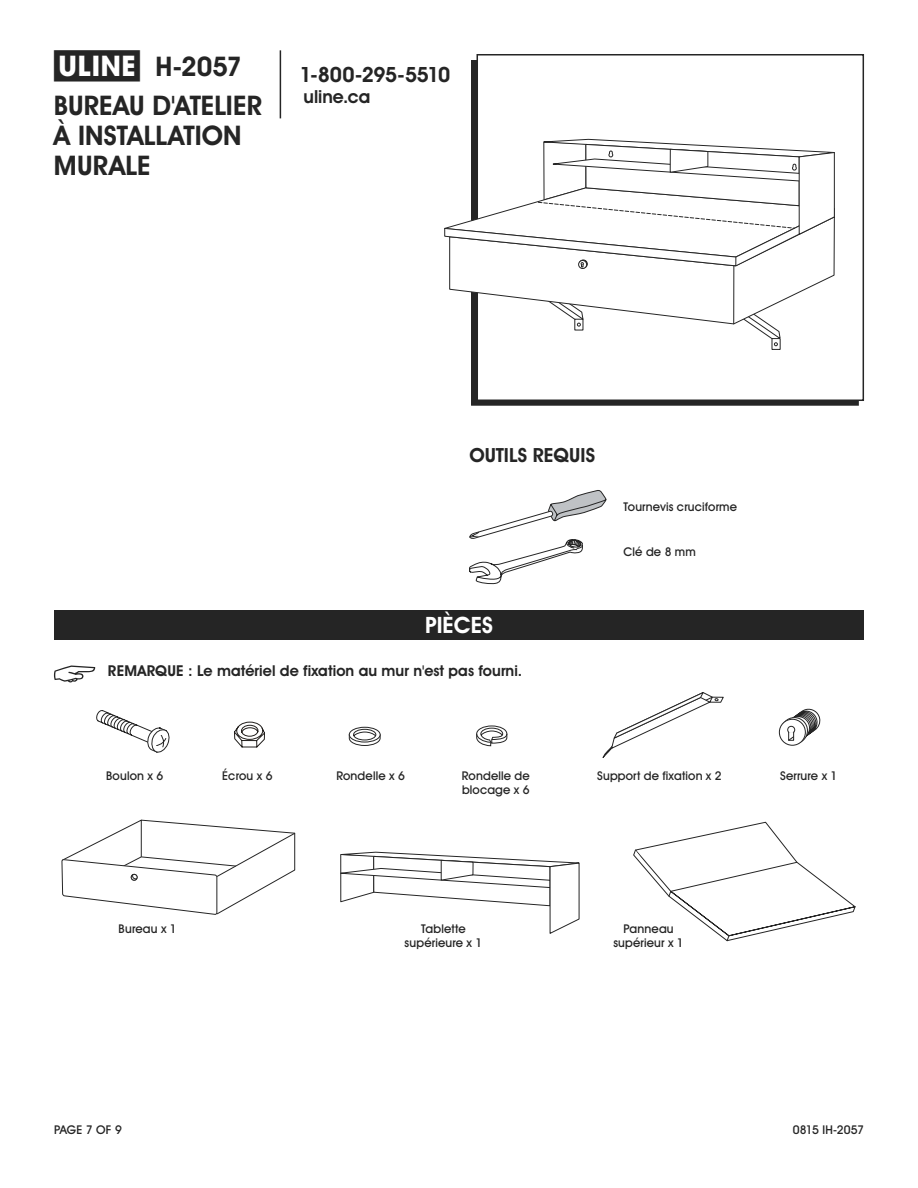
<style>
.page{position:relative;width:918px;height:1188px;background:#fff}
.page>*{position:absolute;margin:0;border:0;box-sizing:border-box;transform-origin:0 0}
.t1{font:700 27px/38.7px "Uline Two Knine";letter-spacing:.005em;color:#252525}
.t2{font:700 22.5px "Uline Two Knine";color:#fff}
.t3{font:700 21px "Uline Two Knine";letter-spacing:-.02em;color:#252525}
.t4{font:700 19.5px "Uline Two Knine";letter-spacing:.005em;color:#252525}
.t5{font:700 18px "Uline Two Knine";color:#252525}
.t6{font:700 15px "Uline Two Knine";letter-spacing:.01em;color:#252525}
.t7{font:12px/14.4px "Uline Two Knine";letter-spacing:.015em;color:#252525;text-align:center}
.s1{font-size:28.5px}
.s2{font-weight:400}
</style>
<div class="page">
<hr style="left:280px;top:50px;width:1px;height:68px;background:#252525">
<svg style="left:633px;top:821px;width:223px;height:121px"></svg>
<svg style="left:340px;top:851px;width:240px;height:83px"></svg>
<svg style="left:61px;top:819px;width:235px;height:96px"></svg>
<svg style="left:779px;top:719px;width:26px;height:26px"></svg>
<div style="left:779px;top:719px;width:27px;height:27px;border:1px solid #252525;border-radius:50%"></div>
<div style="left:787px;top:726px;width:8px;height:8px;border:1px solid #252525;border-radius:50%"></div>
<svg style="left:788px;top:708px;width:33px;height:35px"></svg>
<svg style="left:96px;top:710px;width:74px;height:43px"></svg>
<svg style="left:476px;top:725px;width:32px;height:22px"></svg>
<div style="left:349px;top:727px;width:32px;height:15px;border:1px solid #252525;border-radius:50%"></div>
<svg style="left:349px;top:729px;width:32px;height:17px"></svg>
<svg style="left:234px;top:721px;width:31px;height:27px"></svg>
<svg style="left:602px;top:692px;width:122px;height:66px"></svg>
<svg style="left:469px;top:490px;width:138px;height:95px"></svg>
<div style="left:477px;top:54px;width:387px;height:347px;border:2px solid #252525"></div>
<div style="left:772px;top:338px;width:9px;height:12px;border:1px solid #252525"></div>
<svg style="left:444px;top:139px;width:391px;height:207px"></svg>
<div style="left:54px;top:610px;width:810px;height:30px;background:#252525"></div>
<svg style="left:54px;top:665px;width:41px;height:17px"></svg>
<h1 class="t1" style="left:54px;top:47px;width:210px"><span class="s1">π</span> H-2057<br>BUREAU D<span class="s2">'</span>ATELIER</h1>
<h1 class="t1" style="left:54px;top:120px;width:189px;line-height:30px">À INSTALLATION<br>MURALE</h1>
<h3 class="t3" style="left:299px;top:62px;width:152px">1-800-295-5510</h3>
<h3 class="t5" style="left:303px;top:86px;width:68px">uline.ca</h3>
<h3 class="t4" style="left:469px;top:443px;width:127px">OUTILS REQUIS</h3>
<h2 class="t2" style="left:425px;top:612px;width:69px">PIÈCES</h2>
<p class="t6" style="left:108px;top:662px;width:416px">REMARQUE : Le matériel de fixation au mur n<span class="s2">'</span>est pas fourni.</p>
<p class="t7" style="left:624px;top:500px;width:115px">Tournevis cruciforme</p>
<p class="t7" style="left:624px;top:544px;width:74px">Clé de 8 mm</p>
<p class="t7" style="left:106px;top:768px;width:59px">Boulon x 6</p>
<p class="t7" style="left:222px;top:768px;width:52px">Écrou x 6</p>
<p class="t7" style="left:336px;top:768px;width:70px">Rondelle x 6</p>
<p class="t7" style="left:462px;top:768px;width:70px;text-align:left">Rondelle de blocage x 6</p>
<p class="t7" style="left:597px;top:768px;width:126px">Support de fixation x 2</p>
<p class="t7" style="left:780px;top:768px;width:59px">Serrure x 1</p>
<p class="t7" style="left:119px;top:921px;width:60px">Bureau x 1</p>
<p class="t7" style="left:405px;top:921px;width:79px">Tablette supérieure x 1</p>
<p class="t7" style="left:613px;top:921px;width:72px">Panneau supérieur x 1</p>
<p class="t7" style="left:54px;top:1122px;width:69px">PAGE 7 OF 9</p>
<p class="t7" style="left:793px;top:1122px;width:73px">0815 IH-2057</p>
</div>
